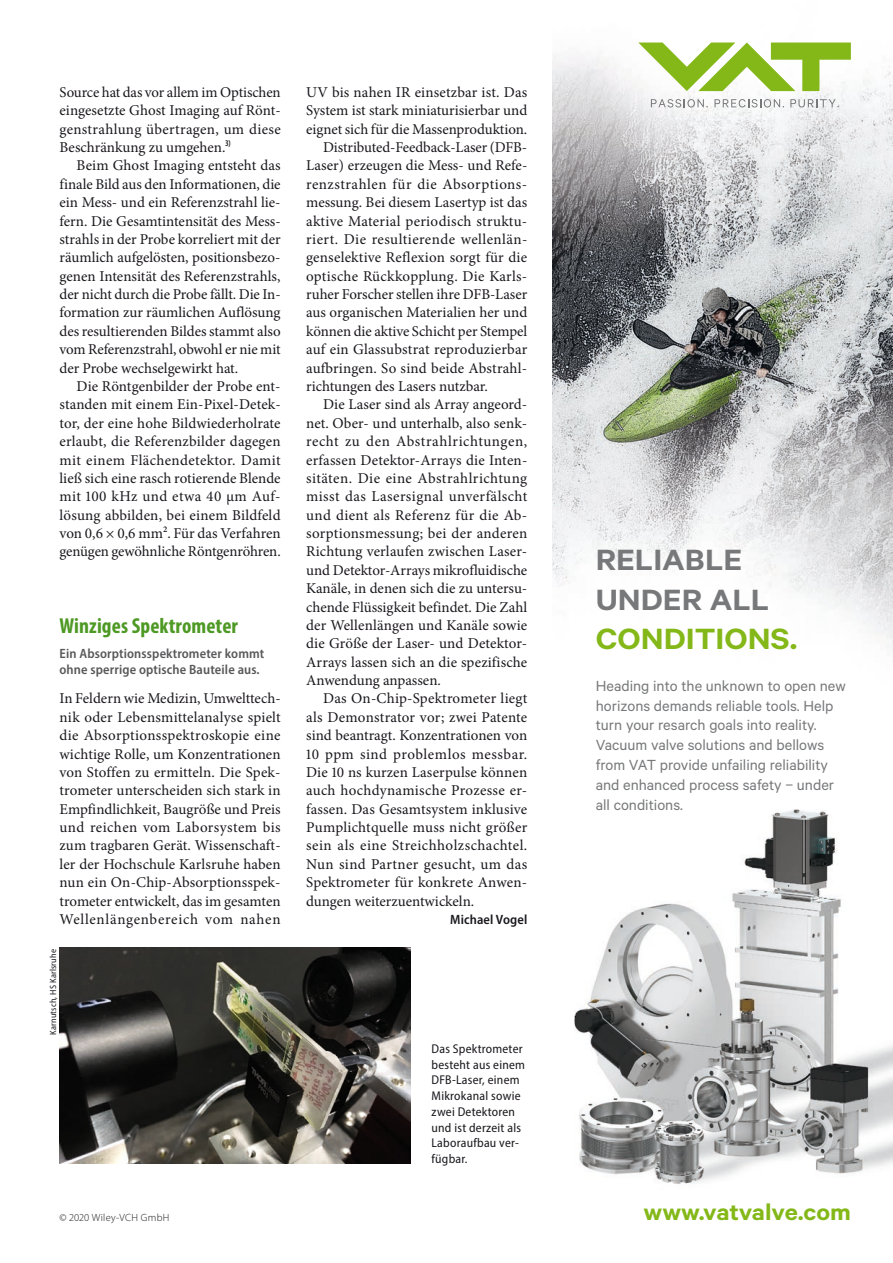
<style>
.page{position:relative;width:893px;height:1263px;background:#fff}
.page>*{position:absolute;margin:0;border:0;box-sizing:border-box;transform-origin:0 0}
.t1{font:600 33px/39.6px "Calibre";color:#77787a;scale:1.1 1}
.t2{font:600 33px "Calibre";color:#84b819;scale:1.1 1}
.t3{font:600 25.5px "Calibre";color:#84b819;scale:1.1 1}
.t4{font:700 condensed 21.75px "Myriad Pro";letter-spacing:.005em;color:#4d9924}
.t5{font:16.5px/19.8px "Calibre";color:#77787a}
.t6{font:15px/18.5px "Minion Pro";letter-spacing:.01em;color:#1a171c;text-align:justify}
.t7{font:15px "Minion Pro";letter-spacing:.03em;color:#1a171c}
.t8{font:15px "Minion Pro";letter-spacing:.035em;color:#1a171c}
.t9{font:15px "Minion Pro";letter-spacing:.04em;color:#1a171c}
.t10{font:600 semi-condensed 13.5px/16.5px "Myriad Pro";letter-spacing:.01em;color:#58585a}
.t11{font:600 semi-condensed 13.5px "Myriad Pro";letter-spacing:.01em;color:#1a171c}
.t12{font:semi-condensed 12.75px/15.8px "Myriad Pro";letter-spacing:.02em;color:#1a171c}
.t13{font:300 10.5px "Myriad Pro";letter-spacing:.03em;color:#1a171c}
.t14{font:semi-condensed 9px "Myriad Pro";letter-spacing:.02em;color:#1a171c}
</style>
<div class="page">
<img style="left:59px;top:947px;width:351px;height:216px">
<img style="left:553px;top:42px;width:340px;height:609px">
<img style="left:574px;top:809px;width:319px;height:375px">
<svg style="left:651px;top:99px;width:57px;height:8px"></svg>
<svg style="left:714px;top:99px;width:70px;height:8px"></svg>
<svg style="left:790px;top:99px;width:49px;height:8px"></svg>
<svg style="left:638px;top:43px;width:213px;height:48px"></svg>
<p class="t6" style="left:60px;top:83px;width:223px">Source hat das vor allem im Optischen eingesetzte Ghost Imaging auf Rönt&shy;genstrahlung übertragen, um diese Beschränkung zu umgehen.<sup>3)</sup></p>
<p class="t6" style="left:60px;top:157px;width:223px;text-indent:17px">Beim Ghost Imaging entsteht das finale Bild aus den Informationen, die ein Mess- und ein Referenzstrahl lie&shy;fern. Die Gesamtintensität des Mess&shy;strahls in der Probe korreliert mit der räumlich aufgelösten, positionsbezo&shy;genen Intensität des Referenzstrahls, der nicht durch die Probe fällt. Die In&shy;formation zur räumlichen Auflösung des resultierenden Bildes stammt also vom Referenzstrahl, obwohl er nie mit der Probe wechselgewirkt hat.</p>
<p class="t6" style="left:60px;top:377px;width:223px;text-indent:17px">Die Röntgenbilder der Probe ent&shy;standen mit einem Ein-Pixel-Detek&shy;tor, der eine hohe Bildwiederholrate erlaubt, die Referenzbilder dagegen mit einem Flächendetektor. Damit ließ sich eine rasch rotierende Blende mit 100 kHz und etwa 40 µm Auf&shy;lösung abbilden, bei einem Bildfeld von 0,6 × 0,6 mm<sup>2</sup>. Für das Verfahren genügen gewöhnliche Röntgenröhren.</p>
<h3 class="t4" style="left:60px;top:612px;width:180px">Winziges Spektrometer</h3>
<p class="t10" style="left:60px;top:645px;width:206px">Ein Absorptionsspektrometer kommt ohne sperrige optische Bauteile aus.</p>
<p class="t6" style="left:60px;top:689px;width:223px">In Feldern wie Medizin, Umwelttech&shy;nik oder Lebensmittelanalyse spielt die Absorptionsspektroskopie eine wichtige Rolle, um Konzentra tionen von Stoffen zu ermitteln. Die Spek&shy;trometer unterscheiden sich stark in Empfindlichkeit, Baugröße und Preis und reichen vom Laborsystem bis zum tragbaren Gerät. Wissenschaft&shy;ler der Hochschule Karlsruhe haben nun ein On-Chip-Absorptionsspek&shy;trometer entwickelt, das im gesamten Wellen längenbereich vom nahen</p>
<p class="t14" style="left:48px;top:1035px;width:88px;rotate:-90deg">Karnutsch, HS Karlsruhe</p>
<p class="t13" style="left:60px;top:1211px;width:111px">© 2020 Wiley-VCH GmbH</p>
<p class="t6" style="left:306px;top:83px;width:223px">UV bis nahen IR einsetzbar ist. Das</p>
<p class="t6" style="left:306px;top:101px;width:223px">System ist stark miniaturisierbar und</p>
<p class="t6" style="left:306px;top:120px;width:223px">eignet sich für die Massenproduktion.</p>
<p class="t6" style="left:323px;top:138px;width:206px">Distributed-Feedback-Laser (DFB-</p>
<p class="t6" style="left:306px;top:157px;width:223px">Laser) erzeugen die Mess- und Refe-</p>
<p class="t8" style="left:306px;top:174px;width:223px">renzstrahlen für die Absorptions-</p>
<p class="t6" style="left:306px;top:193px;width:223px">messung. Bei diesem Lasertyp ist das</p>
<p class="t6" style="left:306px;top:212px;width:223px">aktive Material periodisch struktu-</p>
<p class="t7" style="left:306px;top:229px;width:223px">riert. Die resultierende wellenlän-</p>
<p class="t6" style="left:306px;top:248px;width:223px">genselektive Reflexion sorgt für die</p>
<p class="t6" style="left:306px;top:267px;width:223px">optische Rückkopplung. Die Karls-</p>
<p class="t6" style="left:306px;top:285px;width:223px">ruher Forscher stellen ihre DFB-Laser</p>
<p class="t6" style="left:306px;top:304px;width:223px">aus organischen Materialien her und</p>
<p class="t6" style="left:306px;top:322px;width:223px">können die aktive Schicht per Stempel</p>
<p class="t6" style="left:306px;top:340px;width:223px">auf ein Glassubstrat reproduzierbar</p>
<p class="t6" style="left:306px;top:359px;width:223px">aufbringen. So sind beide Abstrahl-</p>
<p class="t6" style="left:306px;top:377px;width:183px">richtungen des Lasers nutzbar.</p>
<p class="t6" style="left:323px;top:395px;width:206px">Die Laser sind als Array angeord-</p>
<p class="t6" style="left:306px;top:414px;width:223px">net. Ober- und unterhalb, also senk-</p>
<p class="t9" style="left:306px;top:431px;width:223px">recht zu den Abstrahlrichtungen,</p>
<p class="t6" style="left:306px;top:451px;width:223px">erfassen Detektor-Arrays die Inten-</p>
<p class="t7" style="left:306px;top:468px;width:223px">sitäten. Die eine Abstrahlrichtung</p>
<p class="t7" style="left:306px;top:486px;width:223px">misst das Lasersignal unverfälscht</p>
<p class="t6" style="left:306px;top:506px;width:223px">und dient als Referenz für die Ab-</p>
<p class="t6" style="left:306px;top:524px;width:223px">sorptionsmessung; bei der anderen</p>
<p class="t6" style="left:306px;top:542px;width:223px">Richtung verlaufen zwischen Laser-</p>
<p class="t6" style="left:306px;top:561px;width:223px">und Detektor-Arrays mikro fluidische</p>
<p class="t6" style="left:306px;top:579px;width:223px">Kanäle, in denen sich die zu untersu-</p>
<p class="t6" style="left:306px;top:598px;width:223px">chende Flüssigkeit befindet. Die Zahl</p>
<p class="t6" style="left:306px;top:616px;width:223px">der Wellenlängen und Kanäle sowie</p>
<p class="t6" style="left:306px;top:634px;width:223px">die Größe der Laser- und Detektor-</p>
<p class="t6" style="left:306px;top:653px;width:223px">Arrays lassen sich an die spezifische</p>
<p class="t6" style="left:306px;top:671px;width:136px">Anwendung anpassen.</p>
<p class="t6" style="left:323px;top:689px;width:206px">Das On-Chip-Spektrometer liegt</p>
<p class="t6" style="left:306px;top:708px;width:223px">als Demonstrator vor; zwei Patente</p>
<p class="t6" style="left:306px;top:726px;width:223px">sind beantragt. Konzentrationen von</p>
<p class="t7" style="left:306px;top:744px;width:223px">10 ppm sind problemlos messbar.</p>
<p class="t6" style="left:306px;top:763px;width:223px">Die 10 ns kurzen Laserpulse können</p>
<p class="t6" style="left:306px;top:781px;width:223px">auch hochdynamische Prozesse er-</p>
<p class="t6" style="left:306px;top:800px;width:223px">fassen. Das Gesamtsystem inklusive</p>
<p class="t6" style="left:306px;top:818px;width:223px">Pumplichtquelle muss nicht größer</p>
<p class="t7" style="left:306px;top:835px;width:223px">sein als eine Streichholzschachtel.</p>
<p class="t6" style="left:306px;top:855px;width:223px">Nun sind Partner gesucht, um das</p>
<p class="t6" style="left:306px;top:873px;width:223px">Spektrometer für konkrete Anwen-</p>
<p class="t6" style="left:306px;top:892px;width:170px">dungen weiterzuentwickeln.</p>
<p class="t11" style="left:450px;top:911px;width:79px">Michael Vogel</p>
<p class="t12" style="left:431px;top:1040px;width:95px">Das Spektrometer besteht aus einem<br>DFB-Laser, einem<br>Mikrokanal sowie zwei Detektoren und ist derzeit als<br>Laboraufbau ver&shy;fügbar.</p>
<h1 class="t1" style="left:596px;top:539px;width:159px">RELIABLE<br>UNDER ALL</h1>
<h1 class="t2" style="left:596px;top:619px;width:185px">CONDITIONS.</h1>
<p class="t5" style="left:596px;top:675px;width:252px">Heading into the unknown to open new horizons demands reliable tools. Help turn your resarch goals into reality.<br>Vacuum valve solutions and bellows from VAT provide unfailing reliability and enhanced process safety – under all conditions.</p>
<h2 class="t3" style="left:643px;top:1197px;width:190px">www.vatvalve.com</h2>
</div>
